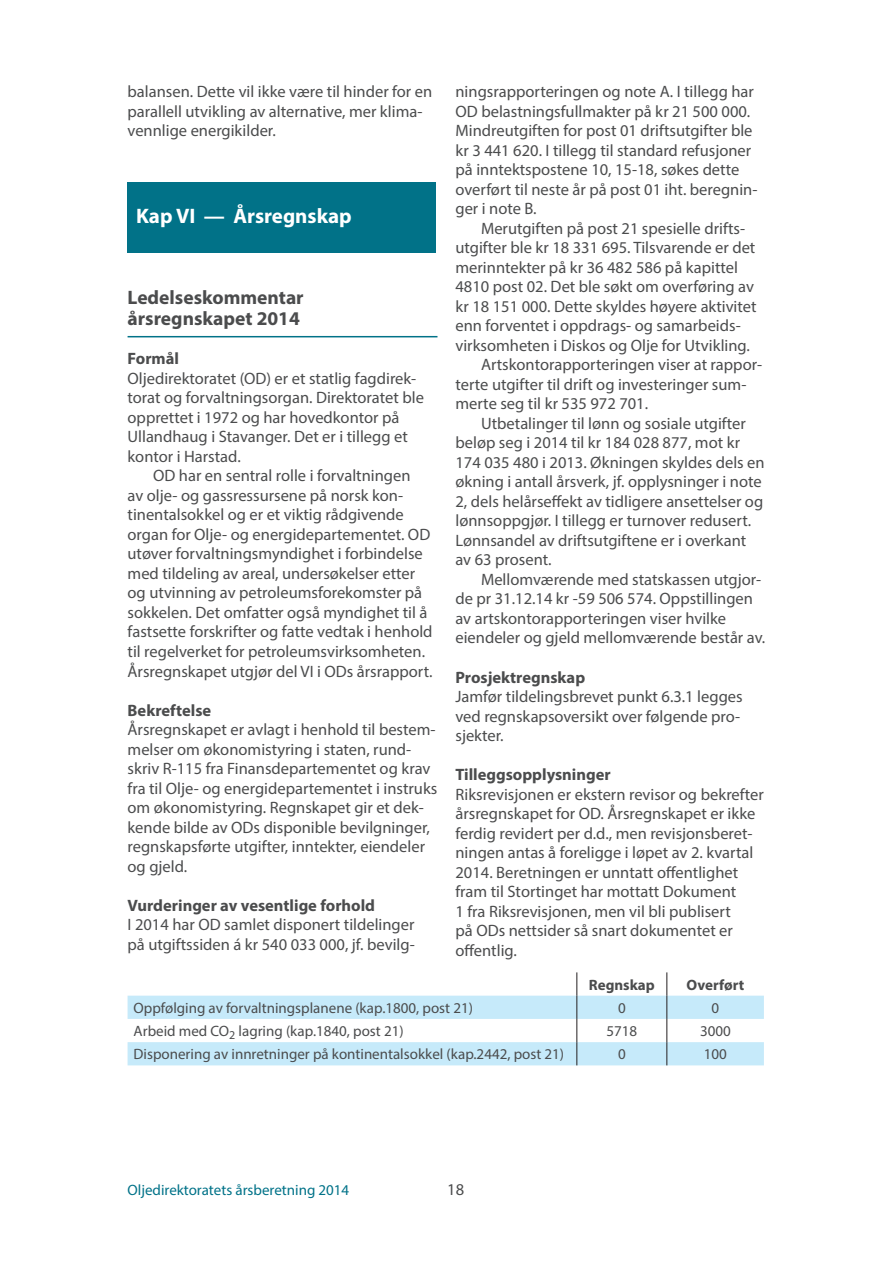
<style>
.page{position:relative;width:893px;height:1263px;background:#fff}
.page>*{position:absolute;margin:0;border:0;box-sizing:border-box;transform-origin:0 0}
.Overskrift{font:700 21px "Myriad Pro";color:#fff}
.underoverkrift{font:700 19.5px "Myriad Pro";color:#4b4c4d}
.innrykk_brød{font:16.5px/19.5px "Myriad Pro";color:#4b4c4d}
.Brødtekst{font:16.5px/19.5px "Myriad Pro";color:#4b4c4d}
.Brødtekst-2{font:700 16.5px "Myriad Pro";color:#4b4c4d}
.Brødtekst-3{font:15px "Myriad Pro";color:#4b4c4d}
.t1{font:15px "Myriad Pro";color:#017288}
.Brødtekst-4{font:700 15px "Myriad Pro";color:#4b4c4d}
</style>
<div class="page">
<div style="left:128px;top:182px;width:308px;height:71px;background:#017288"></div>
<svg style="left:128px;top:972px;width:636px;height:93px"></svg>
<hr style="left:128px;top:336px;width:309px;height:1px;background:#017288">
<p class="innrykk_brød" style="left:128px;top:82px;width:306px">balansen. Dette vil ikke være til hinder for en parallell utvikling av alternative, mer klima&shy;vennlige energikilder.</p>
<p class="Brødtekst" style="left:455px;top:82px;width:303px">ningsrapporteringen og note A. I tillegg har OD belastningsfullmakter på kr 21 500 000.<br>Mindreutgiften for post 01 driftsutgifter ble kr 3 441 620. I tillegg til standard refusjoner på inntektspostene 10, 15-18, søkes dette overført til neste år på post 01 iht. beregnin&shy;ger i note B.</p>
<p class="innrykk_brød" style="left:455px;top:218px;width:303px;text-indent:26px">Merutgiften på post 21 spesielle drifts&shy;utgifter ble kr 18 331 695. Tilsvarende er det merinntekter på kr 36 482 586 på kapittel 4810 post 02. Det ble søkt om overføring av kr 18 151 000. Dette skyldes høyere aktivitet enn forventet i oppdrags- og samarbeids&shy;virksomheten i Diskos og Olje for Utvikling.</p>
<p class="innrykk_brød" style="left:455px;top:355px;width:308px;text-indent:26px">Artskontorapporteringen viser at rappor&shy;terte utgifter til drift og investeringer sum&shy;merte seg til kr 535 972 701.</p>
<p class="innrykk_brød" style="left:455px;top:413px;width:311px;text-indent:26px">Utbetalinger til lønn og sosiale utgifter beløp seg i 2014 til kr 184 028 877, mot kr 174 035 480 i 2013. Økningen skyldes dels en økning i antall årsverk, jf. opplysninger i note 2, dels helårseffekt av tidligere ansettelser og lønnsoppgjør. I tillegg er turnover redusert.<br>Lønnsandel av driftsutgiftene er i overkant av 63 prosent.</p>
<p class="innrykk_brød" style="left:455px;top:569px;width:311px;text-indent:26px">Mellomværende med statskassen utgjor&shy;de pr 31.12.14 kr -59 506 574. Oppstillingen av artskontorapporteringen viser hvilke eiendeler og gjeld mellomværende består av.</p>
<p class="Brødtekst-2" style="left:455px;top:666px;width:131px">Prosjektregnskap</p>
<p class="Brødtekst" style="left:455px;top:686px;width:289px">Jamfør tildelingsbrevet punkt 6.3.1 legges ved regnskapsoversikt over følgende pro&shy;sjekter.</p>
<p class="Brødtekst-2" style="left:455px;top:764px;width:157px">Tilleggsopplysninger</p>
<p class="Brødtekst" style="left:455px;top:784px;width:310px">Riksrevisjonen er ekstern revisor og bekrefter årsregnskapet for OD. Årsregnskapet er ikke ferdig revidert per d.d., men revisjonsberet&shy;ningen antas å foreligge i løpet av 2. kvartal 2014. Beretningen er unntatt offentlighet fram til Stortinget har mottatt Dokument<br>1 fra Riksrevisjonen, men vil bli publisert<br>på ODs nettsider så snart dokumentet er offentlig.</p>
<p class="Brødtekst-4" style="left:589px;top:975px;width:67px">Regnskap</p>
<p class="Brødtekst-4" style="left:686px;top:975px;width:59px">Overført</p>
<p class="Brødtekst-3" style="left:134px;top:999px;width:341px">Oppfølging av forvaltningsplanene (kap.1800, post 21)</p>
<p class="Brødtekst-3" style="left:618px;top:999px;width:9px">0</p>
<p class="Brødtekst-3" style="left:711px;top:999px;width:9px">0</p>
<p class="Brødtekst-3" style="left:134px;top:1022px;width:272px">Arbeid med CO<sub>2</sub> lagring (kap.1840, post 21)</p>
<p class="Brødtekst-3" style="left:606px;top:1022px;width:32px">5718</p>
<p class="Brødtekst-3" style="left:700px;top:1022px;width:32px">3000</p>
<p class="Brødtekst-3" style="left:134px;top:1045px;width:432px">Disponering av innretninger på kontinentalsokkel (kap.2442, post 21)</p>
<p class="Brødtekst-3" style="left:618px;top:1045px;width:9px">0</p>
<p class="Brødtekst-3" style="left:704px;top:1045px;width:25px">100</p>
<p class="Overskrift" style="left:136px;top:203px;width:217px">Kap VI — Årsregnskap</p>
<p class="underoverkrift" style="left:128px;top:285px;width:178px">Ledelseskommentar</p>
<p class="underoverkrift" style="left:128px;top:306px;width:174px">årsregnskapet 2014</p>
<p class="Brødtekst-2" style="left:128px;top:348px;width:53px">Formål</p>
<p class="Brødtekst" style="left:128px;top:368px;width:298px">Oljedirektoratet (OD) er et statlig fagdirek&shy;torat og forvaltningsorgan. Direktoratet ble opprettet i 1972 og har hovedkontor på Ullandhaug i Stavanger. Det er i tillegg et kontor i Harstad.</p>
<p class="innrykk_brød" style="left:128px;top:466px;width:307px;text-indent:26px">OD har en sentral rolle i forvaltningen<br>av olje- og gassressursene på norsk kon&shy;tinentalsokkel og er et viktig rådgivende organ for Olje- og energidepartementet. OD utøver forvaltningsmyndighet i forbindelse med tildeling av areal, undersøkelser etter og utvinning av petroleumsforekomster på sokkelen. Det omfatter også myndighet til å fastsette forskrifter og fatte vedtak i henhold til regelverket for petroleumsvirksomheten.<br>Årsregnskapet utgjør del VI i ODs årsrapport.</p>
<p class="Brødtekst-2" style="left:128px;top:699px;width:85px">Bekreftelse</p>
<p class="Brødtekst" style="left:128px;top:719px;width:311px">Årsregnskapet er avlagt i henhold til bestem&shy;melser om økonomistyring i staten, rund&shy;skriv R‐115 fra Finansdepartementet og krav fra til Olje- og energidepartementet i instruks om økonomistyring. Regnskapet gir et dek&shy;kende bilde av ODs disponible bevilgninger, regnskapsførte utgifter, inntekter, eiendeler og gjeld.</p>
<p class="Brødtekst-2" style="left:128px;top:894px;width:249px">Vurderinger av vesentlige forhold</p>
<p class="Brødtekst" style="left:128px;top:914px;width:289px">I 2014 har OD samlet disponert tildelinger på utgiftssiden á kr 540 033 000, jf. bevilg-</p>
<p class="t1" style="left:128px;top:1181px;width:223px">Oljedirektoratets årsberetning 2014</p>
<p class="innrykk_brød" style="left:447px;top:1179px;width:18px">18</p>
</div>
